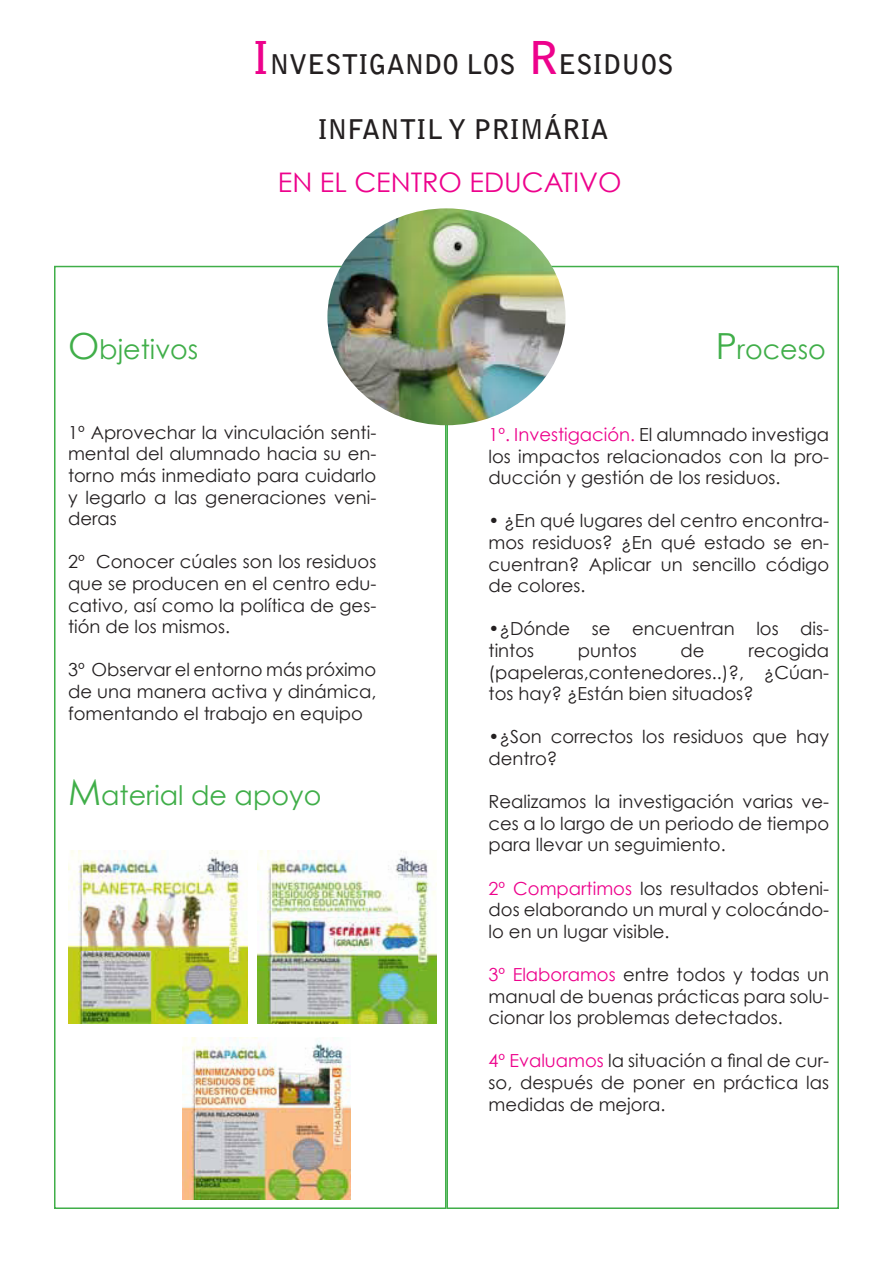
<style>
.page{position:relative;width:893px;height:1263px;background:#fff}
.page>*{position:absolute;margin:0;border:0;box-sizing:border-box;transform-origin:0 0}
.t1{font:700 27px "Bell Gothic Std";color:#231f20}
.t2{font:27px "Century Gothic";color:#40ae49}
.t3{font:27px "Century Gothic";color:#ed028c}
.t4{font:18px/21.6px "Century Gothic";color:#231f20;text-align:justify}
.s1{font-size:45px;color:#ed028c}
.s2{font-size:36px}
.s3{color:#ed028c}
</style>
<div class="page">
<img style="left:327px;top:208px;width:239px;height:217px">
<img style="left:68px;top:850px;width:179px;height:173px">
<img style="left:257px;top:850px;width:179px;height:173px">
<img style="left:183px;top:1037px;width:167px;height:162px">
<p class="t1" style="left:252px;top:48px;width:423px"><span class="s1">I</span>NVESTIGANDO LOS <span class="s1">R</span>ESIDUOS</p>
<p class="t1" style="left:317px;top:113px;width:293px">INFANTIL Y PRIMÁRIA</p>
<p class="t3" style="left:278px;top:166px;width:345px">EN EL CENTRO EDUCATIVO</p>
<p class="t2" style="left:68px;top:332px;width:132px"><span class="s2">O</span>bjetivos</p>
<p class="t2" style="left:716px;top:332px;width:112px"><span class="s2">P</span>roceso</p>
<p class="t4" style="left:68px;top:421px;width:310px">1º Aprovechar la vinculación senti&shy;mental del alumnado hacia su en&shy;torno más inmediato para cuidarlo y legarlo a las generaciones veni&shy;deras</p>
<p class="t4" style="left:68px;top:551px;width:310px">2º Conocer cúales son los residuos que se producen en el centro edu&shy;cativo, así como la política de ges&shy;tión de los mismos.</p>
<p class="t4" style="left:68px;top:659px;width:310px">3º Observar el entorno más próximo de una manera activa y dinámica, fomentando el trabajo en equipo</p>
<p class="t2" style="left:68px;top:779px;width:255px"><span class="s2">M</span>aterial de apoyo</p>
<p class="t4" style="left:489px;top:423px;width:342px"><span class="s3">1º. Investigación.</span> El alumnado investiga los impactos relacionados con la pro&shy;ducción y gestión de los residuos.</p>
<p class="t4" style="left:489px;top:510px;width:342px">• ¿En qué lugares del centro encontra&shy;mos residuos? ¿En qué estado se en&shy;cuentran? Aplicar un sencillo código de colores.</p>
<p class="t4" style="left:489px;top:618px;width:342px">•¿Dónde se encuentran los dis&shy;tintos</p>
<p class="t4" style="left:489px;top:639px;width:342px;text-indent:260px">recogida (papeleras,contenedores..)?, ¿Cúan&shy;tos hay? ¿Están bien situados?</p>
<p class="t4" style="left:489px;top:726px;width:342px">•¿Son correctos los residuos que hay dentro?</p>
<p class="t4" style="left:489px;top:791px;width:342px">Realizamos la investigación varias ve&shy;ces a lo largo de un periodo de tiempo para llevar un seguimiento.</p>
<p class="t4" style="left:489px;top:877px;width:342px"><span class="s3">2º Compartimos</span> los resultados obteni&shy;dos elaborando un mural y colocándo&shy;lo en un lugar visible.</p>
<p class="t4" style="left:489px;top:963px;width:342px"><span class="s3">3º Elaboramos</span> entre todos y todas un manual de buenas prácticas para solu&shy;cionar los problemas detectados.</p>
<p class="t4" style="left:489px;top:1050px;width:342px"><span class="s3">4º Evaluamos</span> la situación a final de cur&shy;so, después de poner en práctica las medidas de mejora.</p>
<p class="t4" style="left:578px;top:639px;width:61px">puntos</p>
<p class="t4" style="left:681px;top:639px;width:26px">de</p>
</div>
